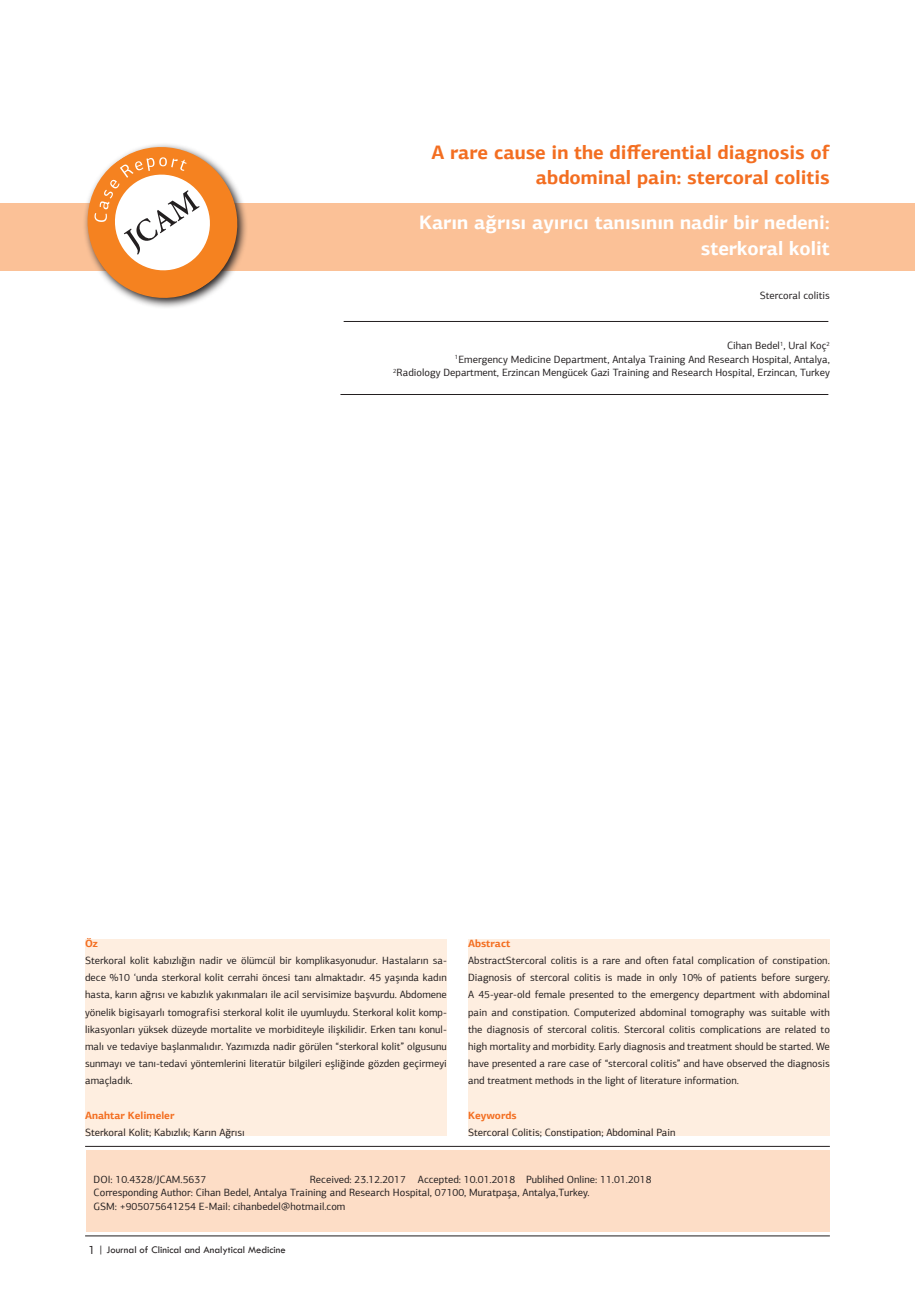
<style>
.page{position:relative;width:915px;height:1306px;background:#fff}
.page>*{position:absolute;margin:0;border:0;box-sizing:border-box;transform-origin:0 0}
.t1{font:700 19.5px/25.5px "PF Agora Sans Pro";color:#f36e21;text-align:right}
.t2{font:700 19.5px/25.5px "PF Agora Sans Pro";color:#fff;text-align:right}
.t3{font:10.5px/17.2px "PF Agora Sans Pro";color:#231f20;text-align:justify}
.t4{font:10.5px "Tw Cen";color:#231f20}
.t5{font:700 10.5px "PF Agora Sans Pro";color:#f36e21}
.s1{font-family:"PF Agora Sans Pro";font-size:12px}
</style>
<div class="page">
<div style="left:87px;top:1150px;width:742px;height:82px;background:#fdddc6"></div>
<hr style="left:85px;top:1235px;width:744px;height:1px;background:#231f20">
<div style="left:0;top:203px;width:914px;height:67px;background:#fbc197"></div>
<hr style="left:85px;top:1146px;width:744px;height:1px;background:#231f20">
<hr style="left:343px;top:321px;width:485px;height:1px;background:#231f20">
<hr style="left:340px;top:394px;width:488px;height:1px;background:#231f20">
<svg style="left:58px;top:144px;width:208px;height:164px"></svg>
<div style="left:85px;top:938px;width:361px;height:197px;background:#feeee0"></div>
<div style="left:468px;top:938px;width:361px;height:197px;background:#feeee0"></div>
<p class="t1" style="left:431px;top:139px;width:400px">A rare cause in the differential diagnosis of abdominal pain: stercoral colitis</p>
<p class="t2" style="left:419px;top:210px;width:412px">Karın ağrısı ayırıcı tanısının nadir bir nedeni: sterkoral kolit</p>
<p class="t3" style="left:759px;top:287px;width:72px">Stercoral colitis</p>
<p class="t3" style="left:726px;top:337px;width:104px">Cihan Bedel<sup>1</sup>, Ural Koç<sup>2</sup></p>
<p class="t3" style="left:455px;top:350px;width:376px"><sup>1</sup>Emergency Medicine Department, Antalya Training And Research Hospital, Antalya,</p>
<p class="t3" style="left:393px;top:364px;width:438px"><sup>2</sup>Radiology Department, Erzincan Mengücek Gazi Training and Research Hospital, Erzincan, Turkey</p>
<p class="t5" style="left:85px;top:936px;width:14px">Öz</p>
<p class="t3" style="left:85px;top:951px;width:363px">Sterkoral kolit kabızlığın nadir ve ölümcül bir komplikasyonudur. Hastaların sa&shy;dece %10 ‘unda sterkoral kolit cerrahi öncesi tanı almaktadır. 45 yaşında kadın hasta, karın ağrısı ve kabızlık yakınmaları ile acil servisimize başvurdu. Abdomene yönelik bigisayarlı tomografisi sterkoral kolit ile uyumluydu. Sterkoral kolit komp&shy;likasyonları yüksek düzeyde mortalite ve morbiditeyle ilişkilidir. Erken tanı konul&shy;malı ve tedaviye başlanmalıdır. Yazımızda nadir görülen “sterkoral kolit” olgusunu sunmayı ve tanı-tedavi yöntemlerini literatür bilgileri eşliğinde gözden geçirmeyi amaçladık.</p>
<p class="t5" style="left:85px;top:1108px;width:91px">Anahtar Kelimeler</p>
<p class="t3" style="left:85px;top:1123px;width:161px">Sterkoral Kolit; Kabızlık; Karın Ağrısı</p>
<p class="t5" style="left:468px;top:936px;width:44px">Abstract</p>
<p class="t3" style="left:468px;top:951px;width:363px">AbstractStercoral colitis is a rare and often fatal complication of constipation.<br>Diagnosis of stercoral colitis is made in only 10% of patients before surgery.<br>A 45-year-old female presented to the emergency department with abdominal pain and constipation. Computerized abdominal tomography was suitable with the diagnosis of stercoral colitis. Stercoral colitis complications are related to high mortality and morbidity. Early diagnosis and treatment should be started. We have presented a rare case of “stercoral colitis” and have observed the diagnosis and treatment methods in the light of literature information.</p>
<p class="t5" style="left:468px;top:1108px;width:50px">Keywords</p>
<p class="t3" style="left:468px;top:1123px;width:209px">Stercoral Colitis; Constipation; Abdominal Pain</p>
<p class="t3" style="left:94px;top:1170px;width:114px">DOI: 10.4328/JCAM.5637</p>
<p class="t3" style="left:310px;top:1170px;width:343px">Received: 23.12.2017 Accepted: 10.01.2018 Publihed Online: 11.01.2018</p>
<p class="t3" style="left:94px;top:1183px;width:497px">Corresponding Author: Cihan Bedel, Antalya Training and Research Hospital, 07100, Muratpaşa, Antalya,Turkey.</p>
<p class="t3" style="left:94px;top:1197px;width:253px">GSM: +905075641254 E-Mail: cihanbedel@hotmail.com</p>
<p class="t4" style="left:89px;top:1243px;width:198px"><span class="s1">1</span> | Journal of Clinical and Analytical Medicine</p>
</div>
